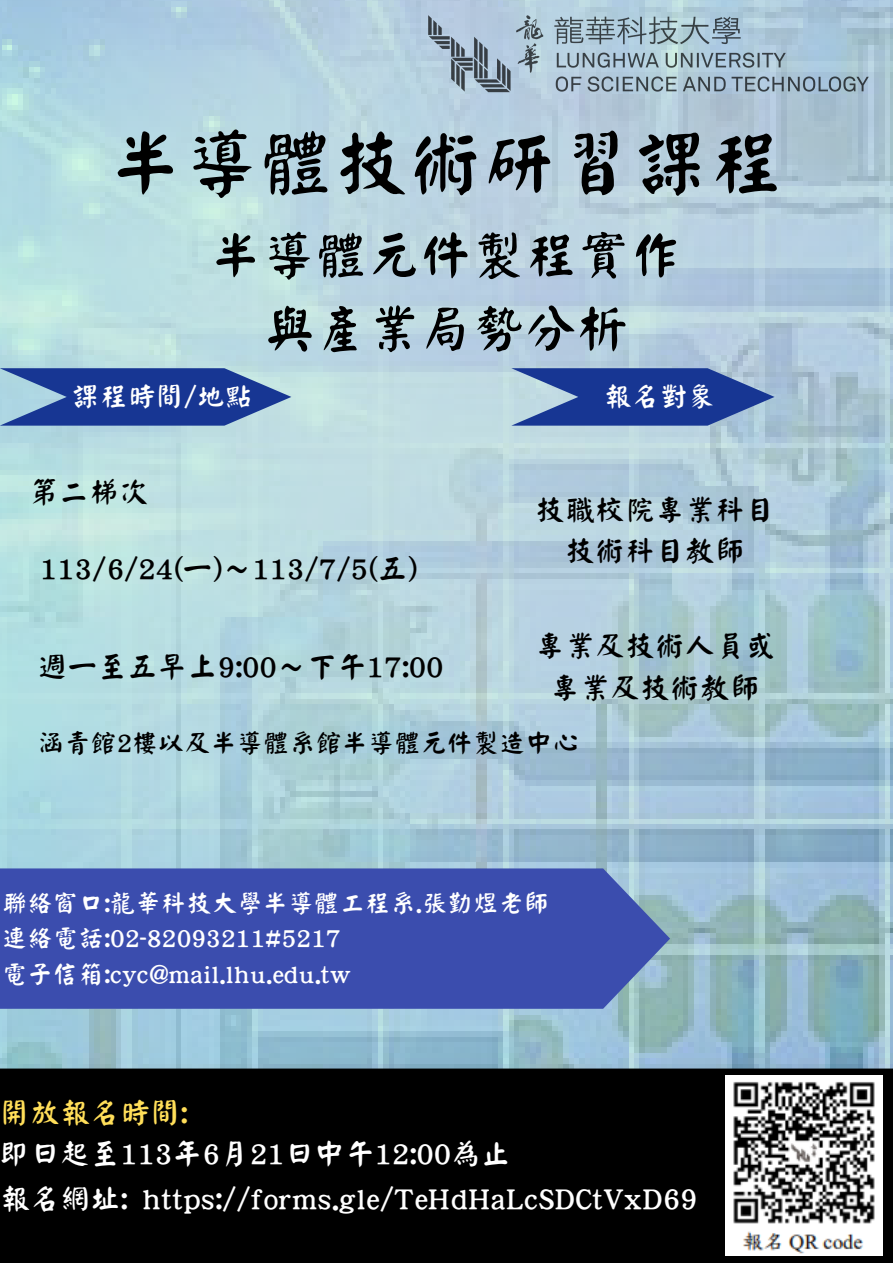
<style>
.page{position:relative;width:893px;height:1263px;background:#fff}
.page>*{position:absolute;margin:0;border:0;box-sizing:border-box;transform-origin:0 0}
.t1{font:75px "Han Wang Yan Kai";color:#000}
.t2{font:52.5px/73.1px "Han Wang Yan Kai";color:#000;text-align:center}
.t3{font:30px/41.6px "Han Wang Yan Kai";color:#000;text-align:center}
.t4{font:30px/41.6px "Han Wang Yan Kai";color:#fff}
.t5{font:27.9px "Han Wang Yan Kai";color:#fff}
.t6{font:26.25px "Han Wang Yan Kai";color:#000}
.t7{font:25.5px "Han Wang Yan Kai";color:#fff}
.s1{color:#ffde59}
</style>
<div class="page">
<img style="left:0;top:0;width:893px;height:1068px">
<img style="left:417px;top:0;width:476px;height:103px">
<svg style="left:511px;top:368px;width:263px;height:58px;background:#405ea6"></svg>
<div style="left:0;top:868px;width:670px;height:141px;background:#3b4dae"></div>
<div style="left:0;top:1068px;width:893px;height:195px;background:#000"></div>
<svg style="left:0;top:368px;width:291px;height:58px;background:#3c5ca5"></svg>
<img style="left:726px;top:1076px;width:156px;height:180px">
<h3 class="t1" style="left:109px;top:127px;width:676px">半導體技術研習課程</h3>
<h3 class="t2" style="left:210px;top:219px;width:474px">半導體元件製程實作與產業局勢分析</h3>
<h3 class="t5" style="left:72px;top:383px;width:182px">課程時間/地點</h3>
<p class="t3" style="left:29px;top:471px;width:121px">第二梯次</p>
<h3 class="t3" style="left:40px;top:548px;width:379px">113/6/24(一)～113/7/5(五)</h3>
<h3 class="t3" style="left:37px;top:646px;width:407px">週一至五早上9:00～下午17:00</h3>
<p class="t5" style="left:604px;top:383px;width:113px">報名對象</p>
<h3 class="t3" style="left:535px;top:489px;width:241px">技職校院專業科目技術科目教師</h3>
<p class="t3" style="left:535px;top:625px;width:241px">專業及技術人員或專業及技術教師</p>
<h3 class="t6" style="left:38px;top:730px;width:542px">涵青館2樓以及半導體系館半導體元件製造中心</h3>
<p class="t7" style="left:2px;top:890px;width:549px">聯絡窗口:龍華科技大學半導體工程系.張勤煜老師</p>
<h1 class="t7" style="left:2px;top:926px;width:340px">連絡電話:02-82093211#5217</h1>
<h2 class="t7" style="left:2px;top:961px;width:350px">電子信箱:cyc@mail.lhu.edu.tw</h2>
<p class="t4" style="left:0;top:1092px;width:512px"><span class="s1">開放報名時間:<br></span>即日起至113年6月21日中午12:00為止</p>
<p class="t4" style="left:0;top:1178px;width:698px">報名網址: https://forms.gle/TeHdHaLcSDCtVxD69</p>
</div>
